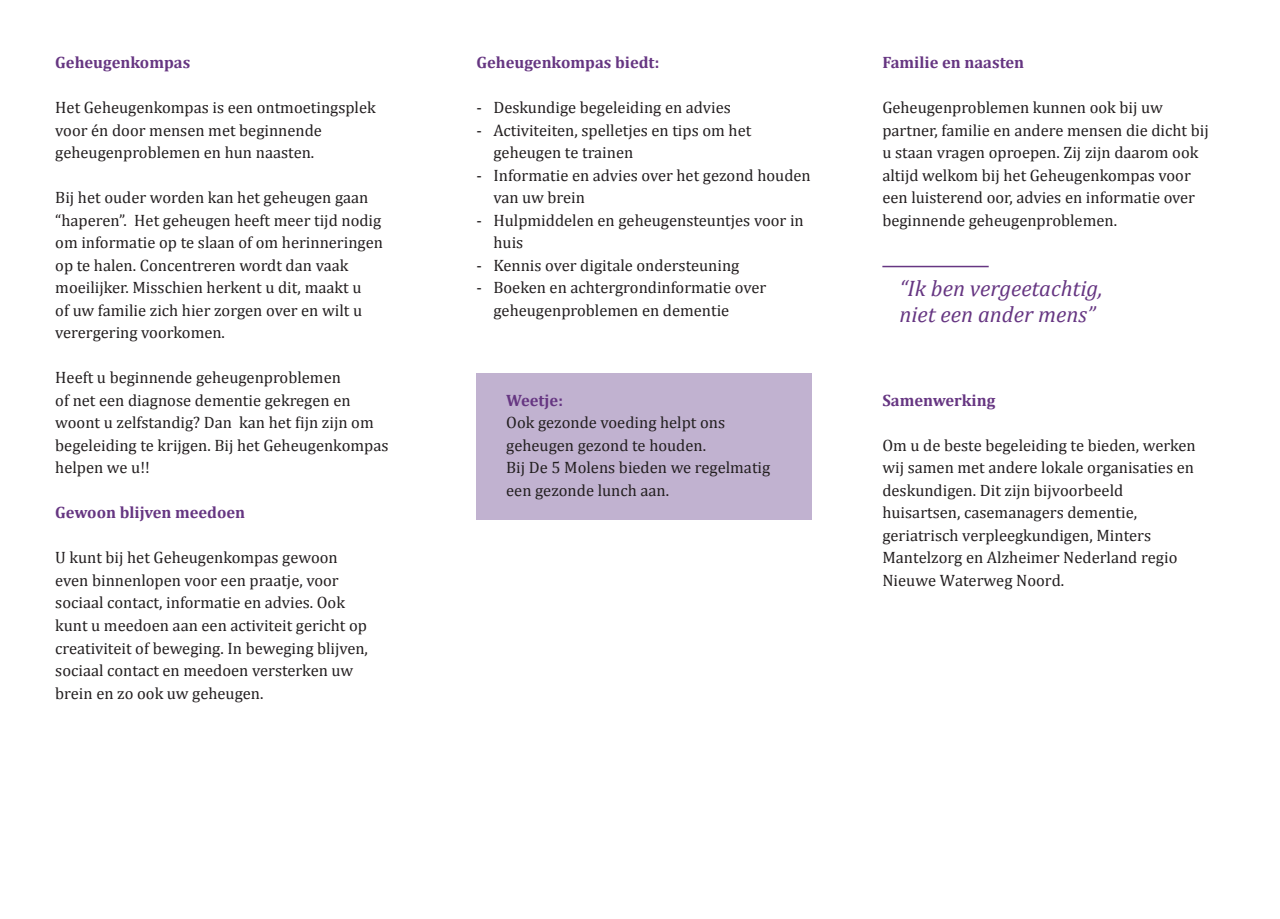
<style>
.page{position:relative;width:1280px;height:919px;background:#fff}
.page>*{position:absolute;margin:0;border:0;box-sizing:border-box;transform-origin:0 0}
.t1{font:italic 22.5px/25.5px "Cambria";color:#663682}
.t2{font:16.5px/22.5px "Cambria";color:#231f20}
.t3{font:700 16.5px "Cambria";color:#663682}
</style>
<div class="page">
<div style="left:476px;top:373px;width:336px;height:147px;background:#c1b2d0"></div>
<hr style="left:882px;top:266px;width:107px;height:1px;background:#663682">
<p class="t3" style="left:55px;top:51px;width:136px">Geheugenkompas</p>
<p class="t2" style="left:55px;top:96px;width:322px">Het Geheugenkompas is een ontmoetingsplek voor én door mensen met beginnende geheugenproblemen en hun naasten.</p>
<p class="t2" style="left:55px;top:186px;width:329px">Bij het ouder worden kan het geheugen gaan “haperen”. Het geheugen heeft meer tijd nodig om informatie op te slaan of om herinneringen op te halen. Concentreren wordt dan vaak moeilijker. Misschien herkent u dit, maakt u<br>of uw familie zich hier zorgen over en wilt u verergering voorkomen.</p>
<p class="t2" style="left:55px;top:366px;width:335px">Heeft u beginnende geheugenproblemen<br>of net een diagnose dementie gekregen en woont u zelfstandig? Dan kan het fijn zijn om begeleiding te krijgen. Bij het Geheugenkompas helpen we u!!</p>
<p class="t3" style="left:55px;top:501px;width:191px">Gewoon blijven meedoen</p>
<p class="t2" style="left:55px;top:546px;width:314px">U kunt bij het Geheugenkompas gewoon even binnenlopen voor een praatje, voor sociaal contact, informatie en advies. Ook kunt u meedoen aan een activiteit gericht op creativiteit of beweging. In beweging blijven, sociaal contact en meedoen versterken uw brein en zo ook uw geheugen.</p>
<p class="t3" style="left:476px;top:51px;width:184px">Geheugenkompas biedt:</p>
<p class="t2" style="left:476px;top:96px;width:256px">- Deskundige begeleiding en advies</p>
<p class="t2" style="left:493px;top:119px;width:259px;text-indent:-17px">- Activiteiten, spelletjes en tips om het geheugen te trainen</p>
<p class="t2" style="left:493px;top:164px;width:319px;text-indent:-17px">- Informatie en advies over het gezond houden van uw brein</p>
<p class="t2" style="left:493px;top:209px;width:312px;text-indent:-17px">- Hulpmiddelen en geheugensteuntjes voor in huis</p>
<p class="t2" style="left:476px;top:254px;width:264px">- Kennis over digitale ondersteuning</p>
<p class="t2" style="left:493px;top:276px;width:274px;text-indent:-17px">- Boeken en achtergrondinformatie over geheugenproblemen en dementie</p>
<p class="t3" style="left:506px;top:388px;width:58px">Weetje:</p>
<p class="t2" style="left:506px;top:411px;width:266px">Ook gezonde voeding helpt ons geheugen gezond te houden.<br>Bij De 5 Molens bieden we regelmatig een gezonde lunch aan.</p>
<p class="t3" style="left:882px;top:51px;width:143px">Familie en naasten</p>
<p class="t2" style="left:882px;top:96px;width:328px">Geheugenproblemen kunnen ook bij uw partner, familie en andere mensen die dicht bij u staan vragen oproepen. Zij zijn daarom ook altijd welkom bij het Geheugenkompas voor een luisterend oor, advies en informatie over beginnende geheugenproblemen.</p>
<p class="t1" style="left:899px;top:275px;width:205px">“Ik ben vergeetachtig, niet een ander mens”</p>
<p class="t3" style="left:882px;top:388px;width:114px">Samenwerking</p>
<p class="t2" style="left:882px;top:434px;width:315px">Om u de beste begeleiding te bieden, werken wij samen met andere lokale organisaties en deskundigen. Dit zijn bijvoorbeeld huisartsen, casemanagers dementie, geriatrisch verpleegkundigen, Minters Mantelzorg en Alzheimer Nederland regio Nieuwe Waterweg Noord.</p>
</div>
